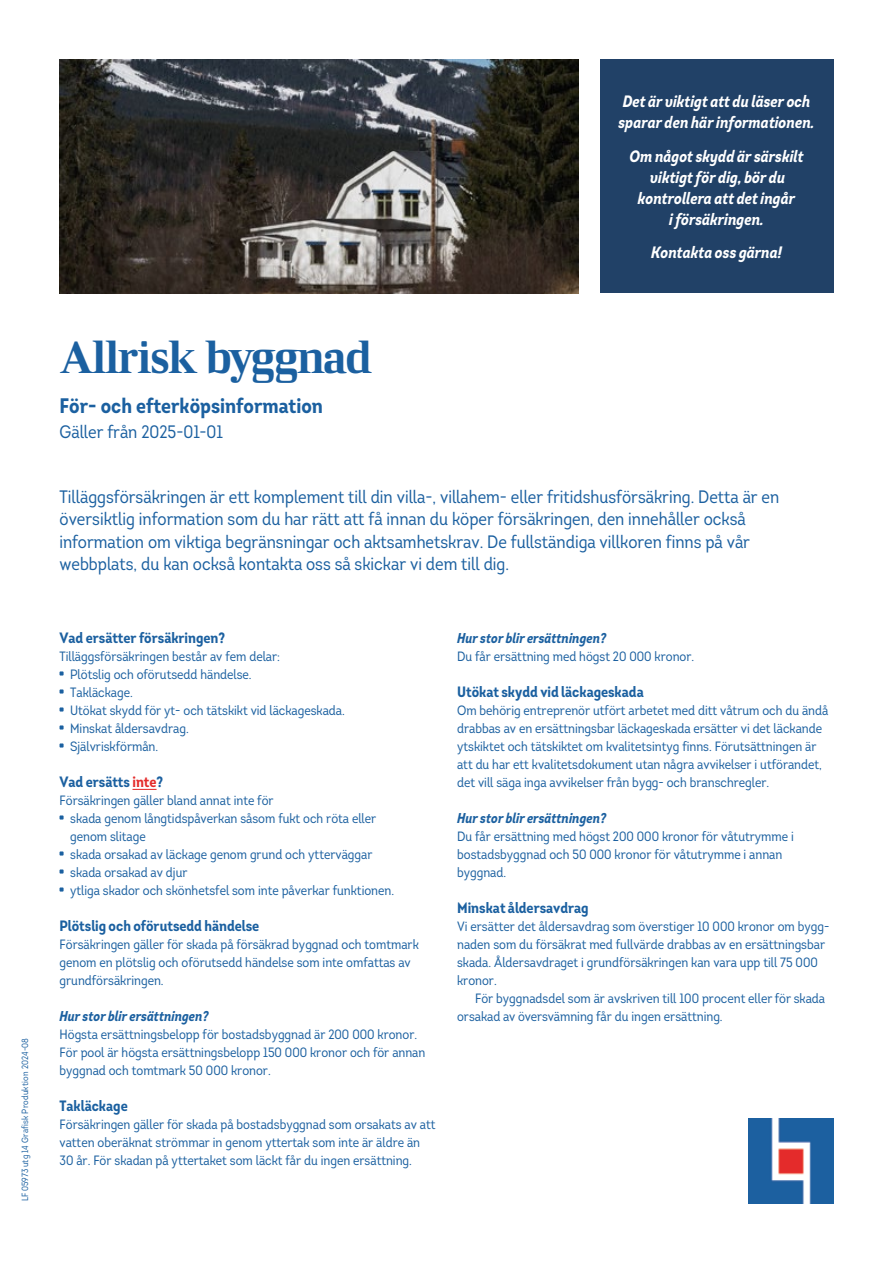
<style>
.page{position:relative;width:893px;height:1263px;background:#fff}
.page>*{position:absolute;margin:0;border:0;box-sizing:border-box;transform-origin:0 0}
.t1{font:45px "LF Rubrik 2";letter-spacing:-.04em;color:#1b60a0}
.t2{font:700 21px "Intro Cond UDP";color:#1b60a0}
.t3{font:18px/22.5px "Intro Cond UDP";color:#1b60a0}
.t4{font:italic 700 16.5px/21px "Intro Cond UDP";color:#fff}
.t5{font:700 15px "Intro Cond UDP";color:#1b60a0}
.t6{font:italic 700 14.25px "Intro Cond UDP";color:#1b60a0}
.t7{font:13.5px/18px "Intro Cond UDP";color:#1b60a0}
.t8{font:9px "Intro Cond UDP";letter-spacing:.02em;color:#1b60a0}
.s1{color:#e42b2b}
</style>
<div class="page">
<img style="left:748px;top:1118px;width:85px;height:85px">
<svg style="left:132px;top:789px;width:25px;height:1px"></svg>
<svg style="left:60px;top:671px;width:4px;height:4px"></svg>
<svg style="left:60px;top:689px;width:4px;height:4px"></svg>
<svg style="left:60px;top:707px;width:4px;height:4px"></svg>
<svg style="left:60px;top:725px;width:4px;height:4px"></svg>
<svg style="left:60px;top:743px;width:4px;height:4px"></svg>
<svg style="left:60px;top:815px;width:4px;height:4px"></svg>
<svg style="left:60px;top:851px;width:4px;height:4px"></svg>
<svg style="left:60px;top:869px;width:4px;height:4px"></svg>
<svg style="left:60px;top:887px;width:4px;height:4px"></svg>
<img style="left:60px;top:60px;width:518px;height:233px">
<div style="left:600px;top:60px;width:233px;height:233px;background:#214167"></div>
<p class="t4" style="left:618px;top:91px;width:198px">Det är viktigt att du läser och sparar den här informationen.</p>
<p class="t4" style="left:629px;top:145px;width:176px;text-align:center">Om något skydd är särskilt viktigt för dig, bör du kontrollera att det ingår<br>i försäkringen.</p>
<p class="t4" style="left:651px;top:242px;width:132px">Kontakta oss gärna!</p>
<p class="t8" style="left:19px;top:1201px;width:165px;rotate:-90deg">LF 05973 utg 14 Grafisk Produktion 2024-08</p>
<h1 class="t1" style="left:60px;top:329px;width:314px">Allrisk byggnad</h1>
<h2 class="t2" style="left:60px;top:392px;width:265px">För- och efterköpsinformation</h2>
<h3 class="t3" style="left:60px;top:420px;width:165px">Gäller från 2025-01-01</h3>
<p class="t3" style="left:60px;top:485px;width:721px">Tilläggsförsäkringen är ett komplement till din villa-, villahem- eller fritidshusförsäkring. Detta är en översiktlig information som du har rätt att få innan du köper försäkringen, den innehåller också information om viktiga begränsningar och aktsamhetskrav. De fullständiga villkoren finns på vår webbplats, du kan också kontakta oss så skickar vi dem till dig.</p>
<p class="t5" style="left:60px;top:628px;width:167px">Vad ersätter försäkringen?</p>
<p class="t7" style="left:70px;top:647px;width:276px;text-indent:-11px">Tilläggsförsäkringen består av fem delar:<br>Plötslig och oförutsedd händelse.<br>Takläckage.<br>Utökat skydd för yt- och tätskikt vid läckageskada.<br>Minskat åldersavdrag.<br>Självriskförmån.</p>
<p class="t5" style="left:60px;top:772px;width:105px">Vad ersätts <span class="s1">inte</span>?</p>
<p class="t7" style="left:70px;top:791px;width:325px;text-indent:-11px">Försäkringen gäller bland annat inte för<br>skada genom långtidspåverkan såsom fukt och röta eller genom slitage<br>skada orsakad av läckage genom grund och ytterväggar skada orsakad av djur<br>ytliga skador och skönhetsfel som inte påverkar funktionen.</p>
<p class="t5" style="left:60px;top:916px;width:201px">Plötslig och oförutsedd händelse</p>
<p class="t7" style="left:60px;top:935px;width:361px">Försäkringen gäller för skada på försäkrad byggnad och tomtmark genom en plötslig och oförutsedd händelse som inte omfattas av grundförsäkringen.</p>
<p class="t6" style="left:60px;top:1007px;width:151px">Hur stor blir ersättningen?</p>
<p class="t7" style="left:60px;top:1025px;width:367px">Högsta ersättningsbelopp för bostadsbyggnad är 200 000 kronor.<br>För pool är högsta ersättningsbelopp 150 000 kronor och för annan byggnad och tomtmark 50 000 kronor.</p>
<p class="t5" style="left:60px;top:1096px;width:70px">Takläckage</p>
<p class="t7" style="left:60px;top:1115px;width:377px">Försäkringen gäller för skada på bostadsbyggnad som orsakats av att vatten oberäknat strömmar in genom yttertak som inte är äldre än<br>30 år. För skadan på yttertaket som läckt får du ingen ersättning.</p>
<p class="t6" style="left:457px;top:629px;width:151px">Hur stor blir ersättningen?</p>
<p class="t7" style="left:457px;top:647px;width:239px">Du får ersättning med högst 20 000 kronor.</p>
<p class="t5" style="left:457px;top:682px;width:188px">Utökat skydd vid läckageskada</p>
<p class="t7" style="left:457px;top:701px;width:373px">Om behörig entreprenör utfört arbetet med ditt våtrum och du ändå drabbas av en ersättningsbar läckageskada ersätter vi det läckande ytskiktet och tätskiktet om kvalitetsintyg finns. Förutsättningen är att du har ett kvalitetsdokument utan några avvikelser i utförandet, det vill säga inga avvikelser från bygg- och branschregler.</p>
<p class="t6" style="left:457px;top:809px;width:151px">Hur stor blir ersättningen?</p>
<p class="t7" style="left:457px;top:827px;width:338px">Du får ersättning med högst 200 000 kronor för våtutrymme i bostadsbyggnad och 50 000 kronor för våtutrymme i annan byggnad.</p>
<p class="t5" style="left:457px;top:898px;width:133px">Minskat åldersavdrag</p>
<p class="t7" style="left:457px;top:917px;width:374px">Vi ersätter det åldersavdrag som överstiger 10 000 kronor om bygg&shy;naden som du försäkrat med fullvärde drabbas av en ersättningsbar skada. Åldersavdraget i grundförsäkringen kan vara upp till 75 000 kronor.</p>
<p class="t7" style="left:457px;top:989px;width:369px;text-indent:18px">För byggnadsdel som är avskriven till 100 procent eller för skada orsakad av översvämning får du ingen ersättning.</p>
</div>
